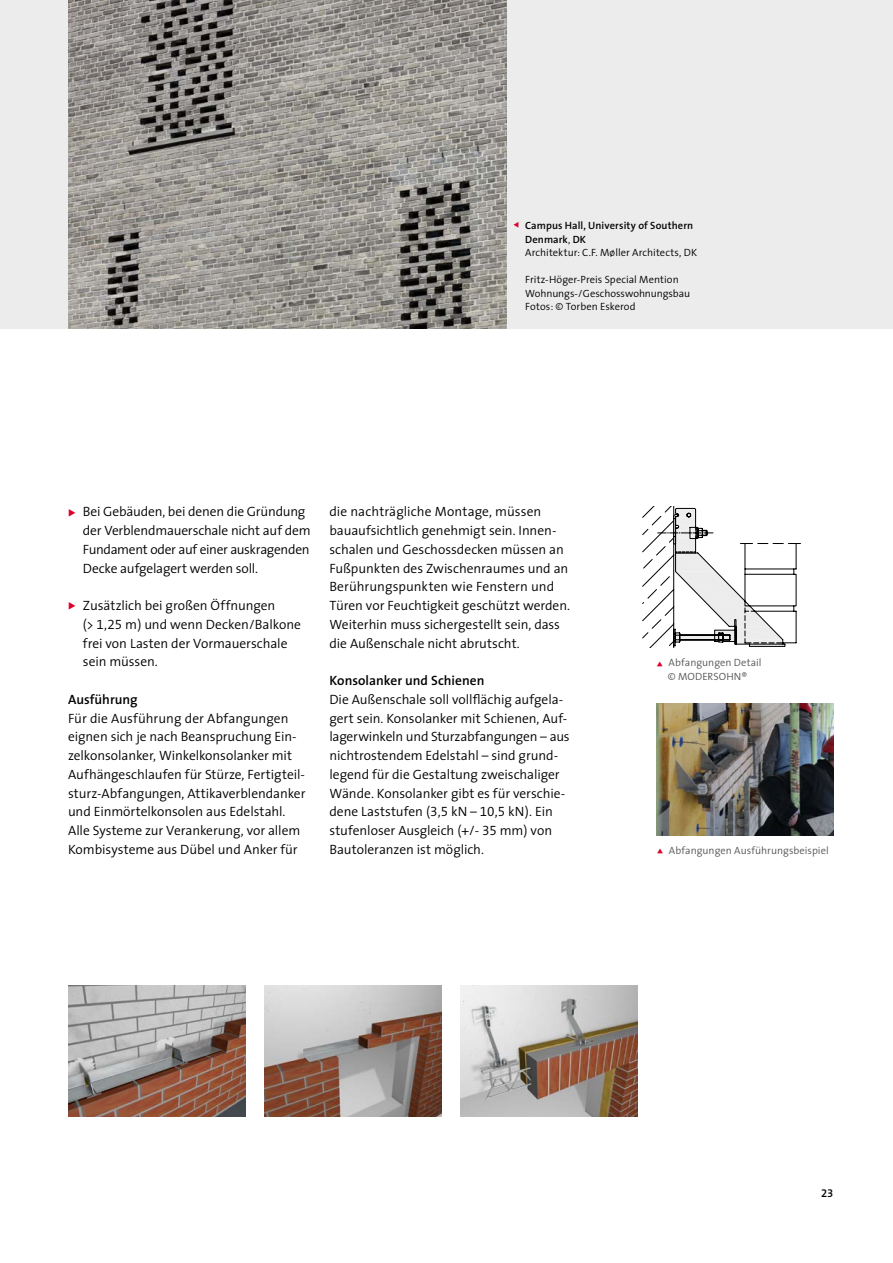
<style>
.page{position:relative;width:893px;height:1263px;background:#fff}
.page>*{position:absolute;margin:0;border:0;box-sizing:border-box;transform-origin:0 0}
.t1{font:300 13.5px/18.8px "The Sans";letter-spacing:-.005em;color:#000}
.t2{font:600 13.5px "The Sans";color:#000}
.t3{font:11.25px "The Sans Semi Bold Expert";color:#000}
.t4{font:300 10.5px/13.5px "The Sans";letter-spacing:.005em;color:#000}
.t5{font:600 10.5px/13.5px "The Sans";letter-spacing:.01em;color:#000}
.t6{font:300 10.5px/13.5px "The Sans";letter-spacing:.005em;color:#565656}
.s1{font-weight:300}
.s2{color:#db012a}
.s3{font-family:"The Sans Semi Light Expert";font-weight:400}
</style>
<div class="page">
<div style="left:0;top:0;width:893px;height:329px;background:#ececed"></div>
<img style="left:68px;top:0;width:439px;height:329px">
<img style="left:68px;top:985px;width:177px;height:131px">
<img style="left:264px;top:985px;width:177px;height:131px">
<img style="left:460px;top:985px;width:177px;height:131px">
<img style="left:656px;top:704px;width:177px;height:131px">
<svg style="left:642px;top:507px;width:159px;height:141px"></svg>
<p class="t5" style="left:525px;top:218px;width:173px">Campus Hall, University of Southern<br>Denmark<span class="s1">,</span> DK<br><span class="s1">Architektur: C.F. Møller Architects, DK</span></p>
<p class="t4" style="left:525px;top:272px;width:166px">Fritz-Höger-Preis Special Mention<br>Wohnungs-/Geschosswohnungsbau<br>Fotos: © Torben Eskerod</p>
<p class="t1" style="left:83px;top:502px;width:229px;text-indent:-15px"><span class="s2">◆</span> Bei Gebäuden, bei denen die Gründung der Verblendmauerschale nicht auf dem Fundament oder auf einer auskragenden Decke aufgelagert werden soll.</p>
<p class="t1" style="left:83px;top:596px;width:220px;text-indent:-15px"><span class="s2">◆</span> Zusätzlich bei großen Öffnungen<br>(&gt; <span class="s3">1,25</span> m) und wenn Decken/Balkone frei von Lasten der Vormauerschale sein müssen.</p>
<p class="t2" style="left:68px;top:688px;width:71px">Ausführung</p>
<p class="t1" style="left:68px;top:708px;width:239px">Für die Ausführung der Abfangungen eignen sich je nach Beanspruchung Ein&shy;zelkonsolanker, Winkelkonsolanker mit Aufhängeschlaufen für Stürze, Fertigteil&shy;sturz-Abfangungen, Attikaverblendanker und Einmörtelkonsolen aus Edelstahl.<br>Alle Systeme zur Verankerung, vor allem Kombisysteme aus Dübel und Anker für</p>
<p class="t1" style="left:329px;top:502px;width:242px">die nachträgliche Montage, müssen bauaufsichtlich genehmigt sein. Innen&shy;schalen und Geschossdecken müssen an Fußpunkten des Zwischenraumes und an Berührungspunkten wie Fenstern und Türen vor Feuchtigkeit geschützt werden.<br>Weiterhin muss sichergestellt sein, dass die Außenschale nicht abrutscht.</p>
<p class="t2" style="left:329px;top:669px;width:157px">Konsolanker und Schienen</p>
<p class="t1" style="left:329px;top:689px;width:242px">Die Außenschale soll vollflächig aufgela&shy;gert sein. Konsolanker mit Schienen, Auf&shy;lagerwinkeln und Sturzabfangungen – aus nichtrostendem Edelstahl – sind grund&shy;legend für die Gestaltung zweischaliger Wände. Konsolanker gibt es für verschie&shy;dene Laststufen (<span class="s3">3,5</span> kN – <span class="s3">10,5</span> kN). Ein stufenloser Ausgleich (+/- <span class="s3">35</span> mm) von Bautoleranzen ist möglich.</p>
<p class="t6" style="left:668px;top:656px;width:95px">Abfangungen Detail © MODERSOHN®</p>
<p class="t6" style="left:669px;top:843px;width:161px">Abfangungen Ausführungsbeispiel</p>
<p class="t3" style="left:821px;top:1183px;width:14px">23</p>
</div>
